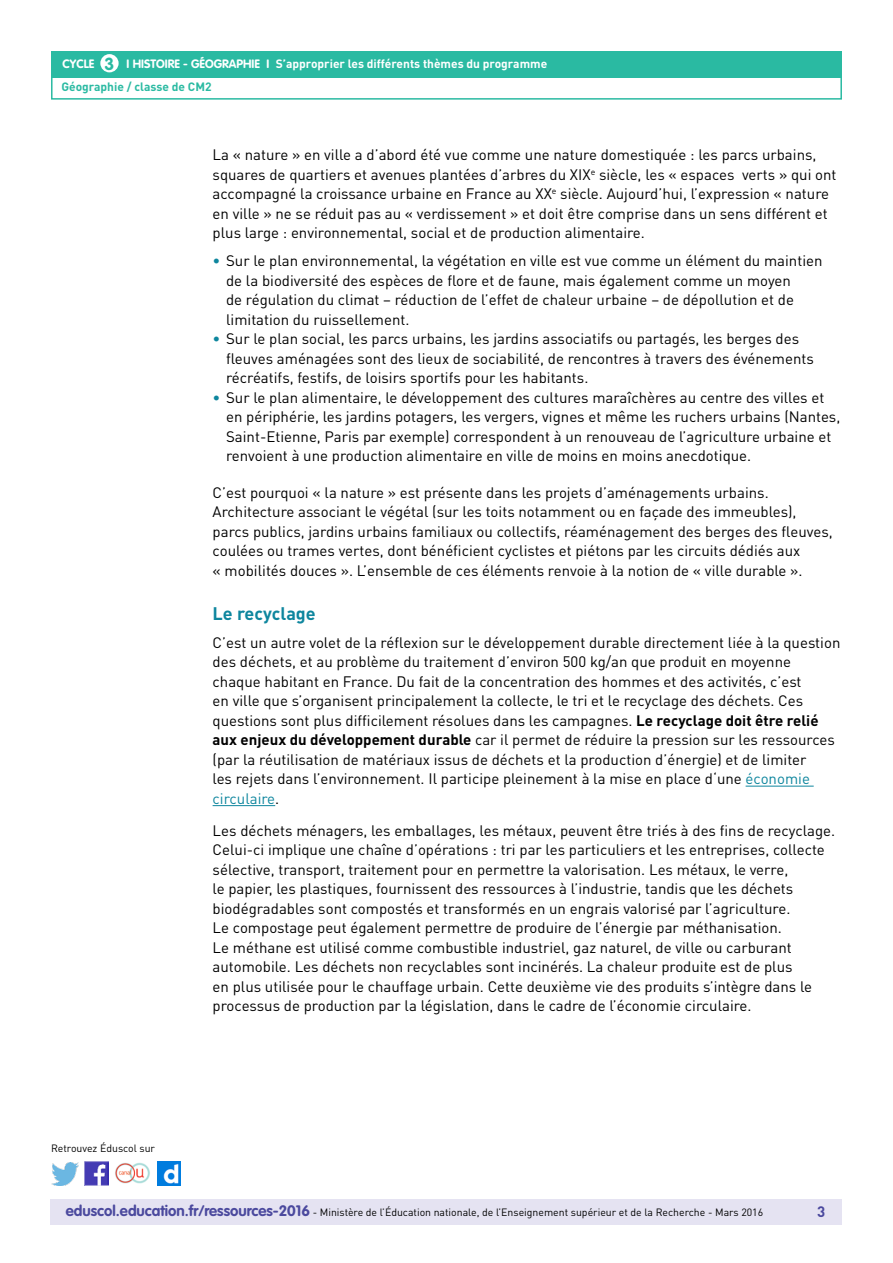
<style>
.page{position:relative;width:893px;height:1263px;background:#fff}
.page>*{position:absolute;margin:0;border:0;box-sizing:border-box;transform-origin:0 0}
.t1{font:700 18px "DIN Pro";color:#0e869e}
.t2{font:700 17.25px "VAG Rounded Std";color:#2abaa2}
.t3{font:15px/19.5px "DIN Pro";color:#000}
.t4{font:700 15px "DIN Pro";color:#4b499e}
.t5{font:700 12px "DIN Pro";color:#fff}
.t6{font:700 12px "VAG Rounded Std";color:#fff}
.t7{font:700 12px "DIN Pro";color:#2abaa2}
.t8{font:10.5px "DIN Pro";color:#000}
.s1{font-family:"VAG Rounded Std"}
.s2{color:#0e869e}
.s3{font-weight:700}
.s4{font-family:"VAG Rounded Std";font-weight:700;font-size:15px;color:#4b499e}
</style>
<div class="page">
<div style="left:50px;top:1199px;width:791px;height:26px;background:#e5e3f2"></div>
<div style="left:51px;top:51px;width:791px;height:27px;background:#2abaa2"></div>
<div style="left:100px;top:54px;width:19px;height:18px;background:#fff;border-radius:50%"></div>
<div style="left:51px;top:75px;width:791px;height:25px;border:2px solid #2abaa2"></div>
<img style="left:85px;top:1162px;width:23px;height:23px">
<img style="left:51px;top:1163px;width:28px;height:22px">
<img style="left:158px;top:1162px;width:22px;height:23px">
<img style="left:115px;top:1162px;width:35px;height:22px">
<hr style="left:746px;top:786px;width:68px;height:1px;background:#0e869e">
<hr style="left:213px;top:805px;width:62px;height:1px;background:#0e869e">
<p class="t6" style="left:63px;top:57px;width:33px">CYCLE</p>
<p class="t6" style="left:127px;top:57px;width:123px">I Histoire - Géographie</p>
<p class="t2" style="left:105px;top:53px;width:11px">3</p>
<p class="t5" style="left:266px;top:56px;width:282px"><span class="s1">I</span> S’approprier les différents thèmes du programme</p>
<p class="t7" style="left:61px;top:79px;width:152px">Géographie / classe de CM2</p>
<p class="t8" style="left:51px;top:1141px;width:106px">Retrouvez Éduscol sur</p>
<p class="t3" style="left:213px;top:145px;width:625px">La « nature » en ville a d’abord été vue comme une nature domestiquée : les parcs urbains, squares de quartiers et avenues plantées d’arbres du XIX<sup>e</sup> siècle, les « espaces verts » qui ont accompagné la croissance urbaine en France au XX<sup>e</sup> siècle. Aujourd’hui, l’expression « nature en ville » ne se réduit pas au « verdissement » et doit être comprise dans un sens différent et plus large : environnemental, social et de production alimentaire.</p>
<p class="t3" style="left:226px;top:251px;width:598px;text-indent:-14px"><span class="s2">•</span> Sur le plan environnemental, la végétation en ville est vue comme un élément du maintien de la biodiversité des espèces de flore et de faune, mais également comme un moyen<br>de régulation du climat – réduction de l’effet de chaleur urbaine – de dépollution et de limitation du ruissellement.</p>
<p class="t3" style="left:226px;top:329px;width:589px;text-indent:-14px"><span class="s2">•</span> Sur le plan social, les parcs urbains, les jardins associatifs ou partagés, les berges des fleuves aménagées sont des lieux de sociabilité, de rencontres à travers des événements récréatifs, festifs, de loisirs sportifs pour les habitants.</p>
<p class="t3" style="left:226px;top:387px;width:616px;text-indent:-14px"><span class="s2">•</span> Sur le plan alimentaire, le développement des cultures maraîchères au centre des villes et en périphérie, les jardins potagers, les vergers, vignes et même les ruchers urbains (Nantes, Saint-Etienne, Paris par exemple) correspondent à un renouveau de l’agriculture urbaine et renvoient à une production alimentaire en ville de moins en moins anecdotique.</p>
<p class="t3" style="left:213px;top:482px;width:622px">C’est pourquoi « la nature » est présente dans les projets d’aménagements urbains.<br>Architecture associant le végétal (sur les toits notamment ou en façade des immeubles), parcs publics, jardins urbains familiaux ou collectifs, réaménagement des berges des fleuves, coulées ou trames vertes, dont bénéficient cyclistes et piétons par les circuits dédiés aux<br>« mobilités douces ». L’ensemble de ces éléments renvoie à la notion de « ville durable ».</p>
<p class="t1" style="left:213px;top:601px;width:105px">Le recyclage</p>
<p class="t3" style="left:213px;top:632px;width:629px">C’est un autre volet de la réflexion sur le développement durable directement liée à la question des déchets, et au problème du traitement d’environ 500 kg/an que produit en moyenne chaque habitant en France. Du fait de la concentration des hommes et des activités, c’est<br>en ville que s’organisent principalement la collecte, le tri et le recyclage des déchets. Ces questions sont plus difficilement résolues dans les campagnes. <span class="s3">Le recyclage doit être relié aux enjeux du développement durable</span> car il permet de réduire la pression sur les ressources (par la réutilisation de matériaux issus de déchets et la production d’énergie) et de limiter<br>les rejets dans l’environnement. Il participe pleinement à la mise en place d‘une <span class="s2">économie circulaire</span>.</p>
<p class="t3" style="left:213px;top:820px;width:624px">Les déchets ménagers, les emballages, les métaux, peuvent être triés à des fins de recyclage.<br>Celui-ci implique une chaîne d’opérations : tri par les particuliers et les entreprises, collecte sélective, transport, traitement pour en permettre la valorisation. Les métaux, le verre,<br>le papier, les plastiques, fournissent des ressources à l’industrie, tandis que les déchets biodégradables sont compostés et transformés en un engrais valorisé par l’agriculture.<br>Le compostage peut également permettre de produire de l’énergie par méthanisation.<br>Le méthane est utilisé comme combustible industriel, gaz naturel, de ville ou carburant automobile. Les déchets non recyclables sont incinérés. La chaleur produite est de plus<br>en plus utilisée pour le chauffage urbain. Cette deuxième vie des produits s’intègre dans le processus de production par la législation, dans le cadre de l’économie circulaire.</p>
<p class="t8" style="left:66px;top:1205px;width:699px"><span class="s4">eduscol.education.fr/ressources-2016</span> - Ministère de l’Éducation nationale, de l’Enseignement supérieur et de la Recherche - Mars 2016</p>
<p class="t4" style="left:817px;top:1201px;width:10px">3</p>
</div>
